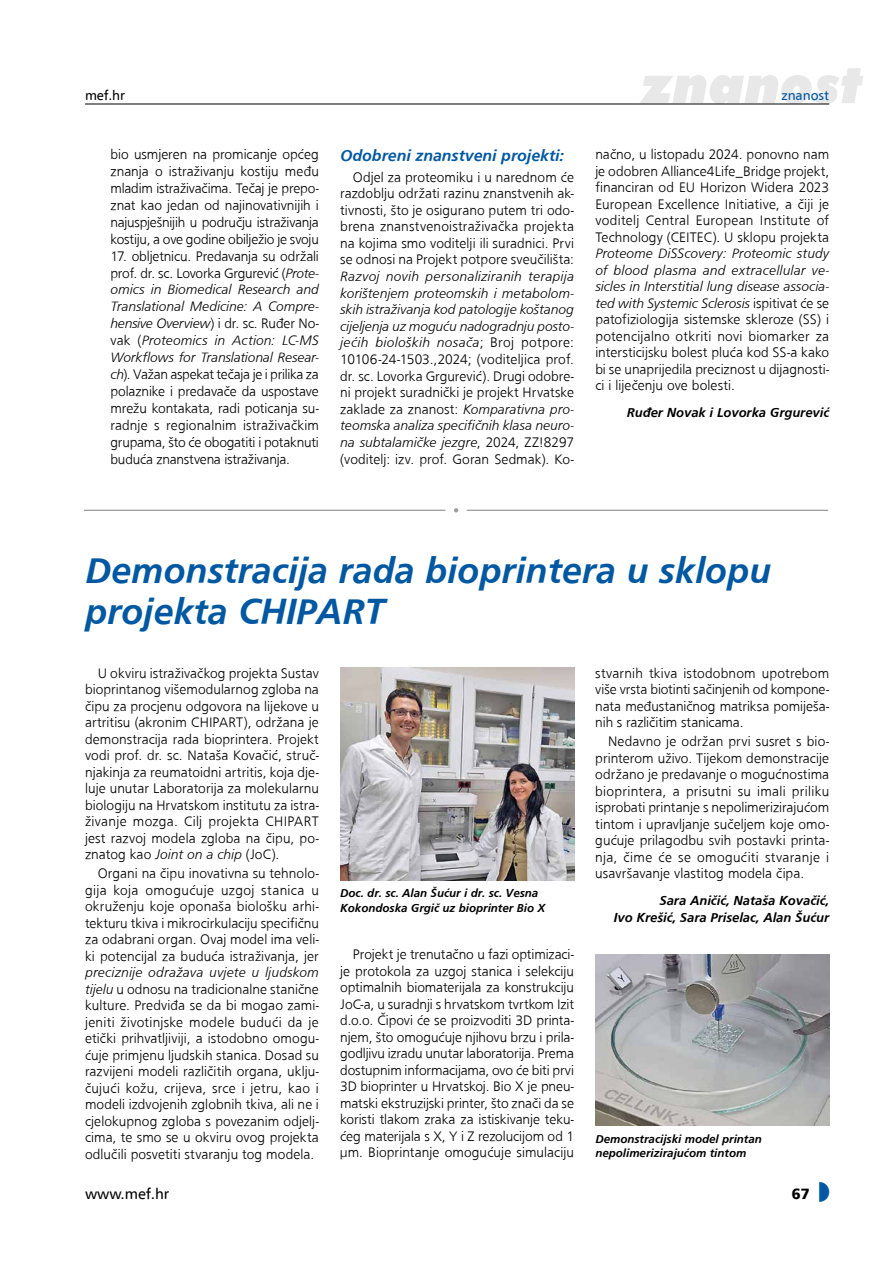
<style>
.page{position:relative;width:893px;height:1263px;background:#fff}
.page>*{position:absolute;margin:0;border:0;box-sizing:border-box;transform-origin:0 0}
.t1{font:italic 900 54px "Futura BT";color:#e8e8e9}
.t2{font:500 37.5px/40.5px "Frugal Sans Bold Italic DTC";color:#0058a2}
.t3{font:500 16.5px "Frugal Sans Bold Italic DTC";color:#0058a2}
.t4{font:15px "A Frutiger";color:#000}
.t5{font:900 15px "A Frutiger";color:#000}
.t6{font:500 14.25px/16.5px "Frugal Sans Light DTC";color:#000;text-align:justify}
.t7{font:500 14.25px/16.6px "Frugal Sans Light Italic DTC";color:#000}
.t8{font:500 13.5px/16.5px "Frugal Sans Bold Italic DTC";color:#000;text-align:right}
.t9{font:13.5px "A Frutiger";color:#0058a2}
.t10{font:13.5px "A Frutiger";color:#000}
.t11{font:500 12px/14.2px "Frugal Sans Bold Italic DTC";color:#000}
.s1{font-family:"Frugal Sans Light Italic DTC"}
.s2{font-family:"Frugal Sans Light DTC"}
</style>
<div class="page">
<hr style="left:85px;top:104px;width:744px;height:1px;background:#000">
<img style="left:340px;top:668px;width:234px;height:212px">
<img style="left:595px;top:954px;width:234px;height:172px">
<svg style="left:454px;top:508px;width:4px;height:4px"></svg>
<hr style="left:84px;top:510px;width:361px;height:1px;background:#9b9c9f">
<hr style="left:467px;top:510px;width:361px;height:1px;background:#9b9c9f">
<p class="t10" style="left:85px;top:87px;width:42px">mef.hr</p>
<p class="t6" style="left:111px;top:146px;width:210px;line-height:17px">bio usmjeren na promicanje općeg znanja o istraživanju kostiju među mladim istraživačima. Tečaj je prepo&shy;znat kao jedan od najinovativnijih i najuspješnijih u području istraživanja kostiju, a ove godine obilježio je svoju</p>
<p class="t6" style="left:111px;top:247px;width:210px;line-height:17px">17. obljetnicu. Predavanja su održali prof. dr. sc. Lovorka Grgurević (<span class="s1">Prote-</span></p>
<p class="t7" style="left:111px;top:281px;width:210px">omics in Biomedical Research and<br>Translational Medicine: A Compre-</p>
<p class="t6" style="left:111px;top:315px;width:210px"><span class="s1">hensive Overview</span>) i dr. sc. Ruđer No-</p>
<p class="t7" style="left:111px;top:332px;width:210px"><span class="s2">vak (</span>Proteomics in Action: LC-MS<br>Workflows for Translational Resear-</p>
<p class="t6" style="left:111px;top:366px;width:210px;line-height:17px"><span class="s1">ch</span>). Važan aspekat tečaja je i prilika za polaznike i predavače da uspostave mrežu kontakata, radi poticanja su&shy;radnje s regionalnim istraživačkim grupama, što će obogatiti i potaknuti buduća znanstvena istraživanja.</p>
<p class="t3" style="left:340px;top:146px;width:225px">Odobreni znanstveni projekti:</p>
<p class="t6" style="left:340px;top:168px;width:235px;text-indent:13px">Odjel za proteomiku i u narednom će razdoblju održati razinu znanstvenih ak&shy;tivnosti, što je osigurano putem tri odo&shy;brena znanstvenoistraživačka projekta na kojima smo voditelji ili suradnici. Prvi se odnosi na Projekt potpore sveučilišta:</p>
<p class="t7" style="left:340px;top:268px;width:235px;text-align:justify">Razvoj novih personaliziranih terapija korištenjem proteomskih i metabolom&shy;skih istraživanja kod patologije koštanog cijeljenja uz moguću nadogradnju posto&shy;jećih bioloških nosača<span class="s2">; Broj potpore:</span></p>
<p class="t6" style="left:340px;top:351px;width:235px">10106-24-1503.,2024; (voditeljica prof. dr. sc. Lovorka Grgurević). Drugi odobre&shy;ni projekt suradnički je projekt Hrvatske zaklade za znanost: <span class="s1">Komparativna pro-</span></p>
<p class="t7" style="left:340px;top:417px;width:235px">teomska analiza specifičnih klasa neuro&shy;na subtalamičke jezgre<span class="s2">, 2024, ZZ!8297</span></p>
<p class="t6" style="left:340px;top:450px;width:235px">(voditelj: izv. prof. Goran Sedmak). Ko-</p>
<h1 class="t1" style="left:641px;top:51px;width:223px">znanost</h1>
<p class="t9" style="left:781px;top:87px;width:49px">znanost</p>
<p class="t6" style="left:595px;top:146px;width:235px">načno, u listopadu 2024. ponovno nam je odobren Alliance4Life_Bridge projekt, financiran od EU Horizon Widera 2023<br>European Excellence Initiative, a čiji je voditelj Central European Institute of Technology (CEITEC). U sklopu projekta</p>
<p class="t7" style="left:595px;top:245px;width:235px;text-align:justify">Proteome DiSScovery: Proteomic study of blood plasma and extracellular ve&shy;sicles in Interstitial lung disease associa&shy;ted with Systemic Sclerosis <span class="s2">ispitivat će se</span></p>
<p class="t6" style="left:595px;top:311px;width:235px">patofiziologija sistemske skleroze (SS) i potencijalno otkriti novi biomarker za intersticijsku bolest pluća kod SS-a kako bi se unaprijedila preciznost u dijagnosti&shy;ci i liječenju ove bolesti.</p>
<p class="t8" style="left:627px;top:404px;width:204px">Ruđer Novak i Lovorka Grgurević</p>
<h2 class="t2" style="left:85px;top:550px;width:688px">Demonstracija rada bioprintera u sklopu projekta CHIPART</h2>
<p class="t6" style="left:85px;top:665px;width:235px;text-indent:13px">U okviru istraživačkog projekta Sustav bioprintanog višemodularnog zgloba na čipu za procjenu odgovora na lijekove u artritisu (akronim CHIPART), održana je demonstracija rada bioprintera. Projekt vodi prof. dr. sc. Nataša Kovačić, struč&shy;njakinja za reumatoidni artritis, koja dje&shy;luje unutar Laboratorija za molekularnu biologiju na Hrvatskom institutu za istra&shy;živanje mozga. Cilj projekta CHIPART jest razvoj modela zgloba na čipu, po&shy;znatog kao <span class="s1">Joint on a chip</span> (JoC).</p>
<p class="t6" style="left:85px;top:865px;width:235px;text-indent:13px">Organi na čipu inovativna su tehnolo&shy;gija koja omogućuje uzgoj stanica u okruženju koje oponaša biološku arhi&shy;tekturu tkiva i mikrocirkulaciju specifičnu za odabrani organ. Ovaj model ima veli&shy;ki potencijal za buduća istraživanja, jer</p>
<p class="t7" style="left:85px;top:964px;width:235px">preciznije odražava uvjete u ljudskom</p>
<p class="t6" style="left:85px;top:980px;width:235px"><span class="s1">tijelu</span> u odnosu na tradicionalne stanične kulture. Predviđa se da bi mogao zami&shy;jeniti životinjske modele budući da je etički prihvatljiviji, a istodobno omogu&shy;ćuje primjenu ljudskih stanica. Dosad su razvijeni modeli različitih organa, uklju&shy;čujući kožu, crijeva, srce i jetru, kao i modeli izdvojenih zglobnih tkiva, ali ne i cjelokupnog zgloba s povezanim odjelj&shy;cima, te smo se u okviru ovog projekta odlučili posvetiti stvaranju tog modela.</p>
<p class="t6" style="left:595px;top:665px;width:235px">stvarnih tkiva istodobnom upotrebom više vrsta biotinti sačinjenih od kompone&shy;nata međustaničnog matriksa pomiješa&shy;nih s različitim stanicama.</p>
<p class="t6" style="left:595px;top:733px;width:235px;text-indent:13px">Nedavno je održan prvi susret s bio&shy;printerom uživo. Tijekom demonstracije održano je predavanje o mogućnostima bioprintera, a prisutni su imali priliku isprobati printanje s nepolimerizirajućom tintom i upravljanje sučeljem koje omo&shy;gućuje prilagodbu svih postavki printa&shy;nja, čime će se omogućiti stvaranje i usavršavanje vlastitog modela čipa.</p>
<p class="t8" style="left:614px;top:892px;width:217px">Sara Aničić, Nataša Kovačić,<br>Ivo Krešić, Sara Priselac, Alan Šućur</p>
<p class="t11" style="left:340px;top:886px;width:206px">Doc. dr. sc. Alan Šućur i dr. sc. Vesna<br>Kokondoska Grgič uz bioprinter Bio X</p>
<p class="t6" style="left:340px;top:946px;width:235px;text-indent:13px">Projekt je trenutačno u fazi optimizaci&shy;je protokola za uzgoj stanica i selekciju optimalnih biomaterijala za konstrukciju JoC-a, u suradnji s hrvatskom tvrtkom Izit d.o.o. Čipovi će se proizvoditi 3D printa&shy;njem, što omogućuje njihovu brzu i prila&shy;godljivu izradu unutar laboratorija. Prema dostupnim informacijama, ovo će biti prvi 3D bioprinter u Hrvatskoj. Bio X je pneu&shy;matski ekstruzijski printer, što znači da se koristi tlakom zraka za istiskivanje teku&shy;ćeg materijala s X, Y i Z rezolucijom od 1 μm. Bioprintanje omogućuje simulaciju</p>
<p class="t11" style="left:595px;top:1132px;width:168px">Demonstracijski model printan nepolimerizirajućom tintom</p>
<p class="t4" style="left:85px;top:1185px;width:86px">www.mef.hr</p>
<p class="t5" style="left:792px;top:1184px;width:20px">67</p>
</div>
